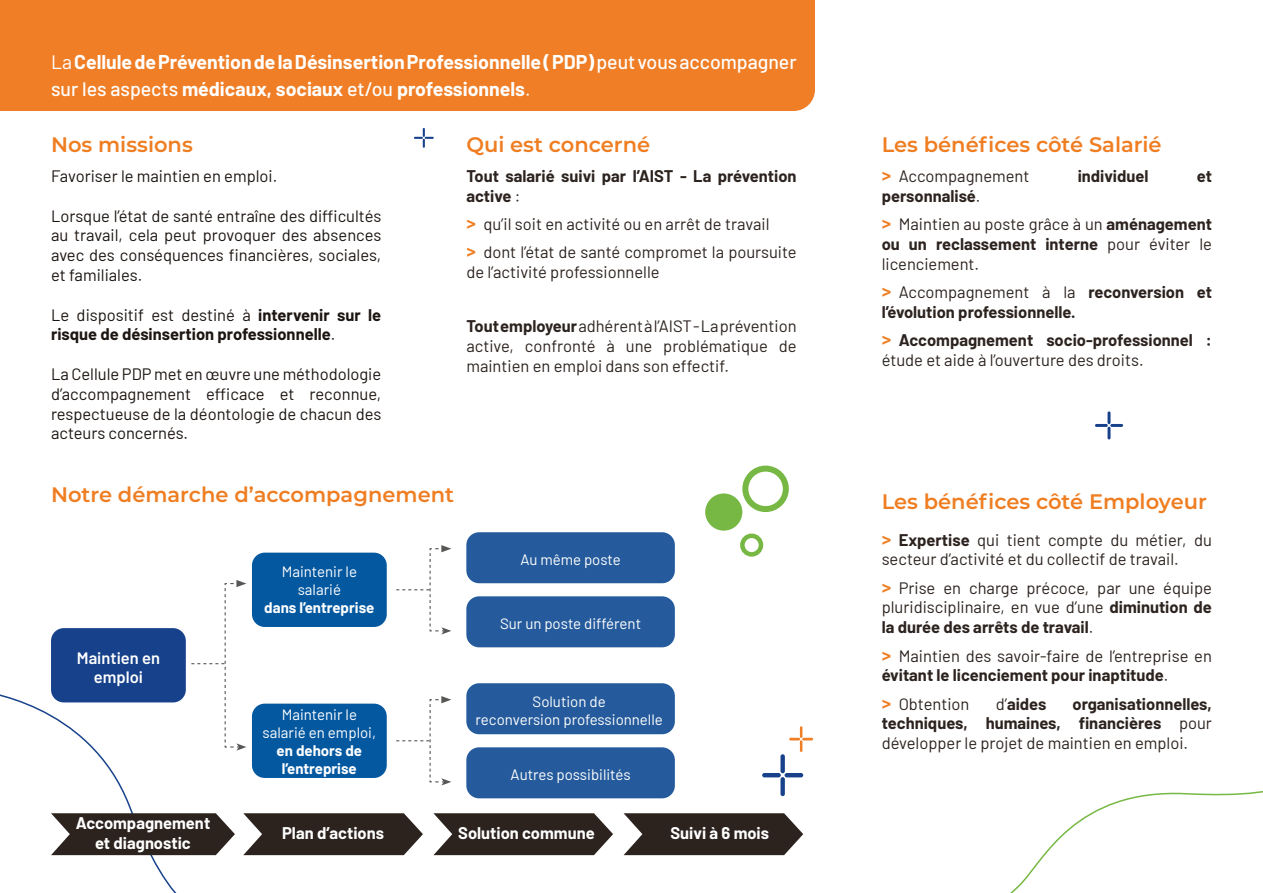
<style>
.page{position:relative;width:1263px;height:893px;background:#fff}
.page>*{position:absolute;margin:0;border:0;box-sizing:border-box;transform-origin:0 0}
.t1{font:600 21px "Montserrat";color:#ef7e23}
.t2{font:700 19.5px/27px "Barlow";color:#fff}
.t3{font:16.5px/19.8px "Barlow";color:#2c231f}
.t4{font:16.5px/19.8px "Barlow";color:#1c1511;text-align:justify}
.t5{font:700 16.5px/19.8px "Barlow";color:#2c231f}
.t6{font:700 16.5px/19.8px "Barlow";color:#1c1511}
.t7{font:700 16.5px/19.8px "Barlow";color:#fff;text-align:center}
.t8{font:600 16.5px/19.8px "Barlow";color:#fff;text-align:center}
.t9{font:15px/18px "Barlow";color:#fff;text-align:center}
.t10{font:700 15px/18px "Barlow";color:#fff;text-align:center}
.s1{font-weight:400}
.s2{font-weight:500}
.s3{font-family:"Arial Rounded MT Bold";color:#ef7e23}
.s4{font-weight:700}
.s5{font-family:"Arial Rounded MT Bold";font-weight:400;color:#ef7e23}
</style>
<div class="page">
<div style="left:0;top:0;width:815px;height:111px;background:#ef7e26"></div>
<div style="left:742px;top:466px;width:47px;height:46px;border:6px solid #76b843;border-radius:50%"></div>
<div style="left:705px;top:493px;width:37px;height:38px;background:#76b843;border-radius:50%"></div>
<div style="left:740px;top:534px;width:23px;height:23px;border:4px solid #76b843;border-radius:50%"></div>
<svg style="left:0;top:693px;width:288px;height:200px"></svg>
<svg style="left:759px;top:726px;width:504px;height:167px"></svg>
<svg style="left:1095px;top:411px;width:28px;height:28px"></svg>
<svg style="left:414px;top:128px;width:20px;height:20px"></svg>
<div style="left:51px;top:628px;width:135px;height:74px;background:#17428b;border-radius:13px"></div>
<svg style="left:51px;top:813px;width:184px;height:42px;background:#433a37"></svg>
<svg style="left:433px;top:813px;width:180px;height:42px;background:#433b38"></svg>
<svg style="left:624px;top:813px;width:179px;height:42px;background:#423a37"></svg>
<svg style="left:243px;top:813px;width:180px;height:42px;background:#433b38"></svg>
<div style="left:252px;top:553px;width:135px;height:74px;background:#0458a0;border-radius:13px"></div>
<div style="left:252px;top:704px;width:135px;height:74px;background:#0458a0;border-radius:13px"></div>
<div style="left:466px;top:532px;width:209px;height:51px;background:#255b9c;border-radius:13px"></div>
<div style="left:466px;top:596px;width:209px;height:51px;background:#255b9c;border-radius:13px"></div>
<svg style="left:191px;top:580px;width:55px;height:171px"></svg>
<svg style="left:396px;top:545px;width:55px;height:89px"></svg>
<svg style="left:396px;top:696px;width:55px;height:89px"></svg>
<div style="left:466px;top:683px;width:209px;height:51px;background:#255b9c;border-radius:13px"></div>
<div style="left:466px;top:747px;width:209px;height:51px;background:#255b9c;border-radius:13px"></div>
<p class="t2" style="left:51px;top:47px;width:747px"><span class="s1">La</span> Cellule de Prévention de la Désinsertion Professionnelle ( PDP)<span class="s2">peut vous accompagner sur les aspects</span> médicaux, sociaux <span class="s2">et/ou</span> professionnels<span class="s1">.</span></p>
<p class="t1" style="left:51px;top:130px;width:143px">Nos missions</p>
<p class="t1" style="left:466px;top:130px;width:185px">Qui est concerné</p>
<p class="t1" style="left:882px;top:130px;width:281px">Les bénéfices côté Salarié</p>
<p class="t4" style="left:51px;top:165px;width:228px">Favoriser le maintien en emploi.</p>
<p class="t4" style="left:51px;top:205px;width:332px">Lorsque l’état de santé entraîne des difficultés au travail, cela peut provoquer des absences avec des conséquences financières, sociales, et familiales.</p>
<p class="t6" style="left:51px;top:304px;width:332px"><span class="s1">Le dispositif est destiné à</span> intervenir sur le risque de désinsertion professionnelle<span class="s1">.</span></p>
<p class="t4" style="left:51px;top:363px;width:332px">La Cellule PDP met en œuvre une méthodologie d’accompagnement efficace et reconnue, respectueuse de la déontologie de chacun des acteurs concernés.</p>
<p class="t5" style="left:466px;top:165px;width:332px">Tout salarié suivi par l’AIST - La prévention active <span class="s1">:</span></p>
<p class="t3" style="left:466px;top:209px;width:332px;line-height:28.3px"><span class="s3">&gt;</span> qu’il soit en activité ou en arrêt de travail<br><span class="s3">&gt;</span> dont l’état de santé compromet la poursuite</p>
<p class="t3" style="left:466px;top:261px;width:195px">de l’activité professionnelle</p>
<p class="t3" style="left:466px;top:315px;width:332px;text-align:justify"><span class="s4">Tout employeur</span> adhérent à l’AIST - La prévention active, confronté à une problématique de maintien en emploi dans son effectif.</p>
<p class="t1" style="left:51px;top:480px;width:405px">Notre démarche d’accompagnement</p>
<p class="t8" style="left:77px;top:646px;width:85px">Maintien en emploi</p>
<p class="t9" style="left:282px;top:561px;width:77px">Maintenir le salarié</p>
<p class="t10" style="left:264px;top:597px;width:112px">dans l’entreprise</p>
<p class="t9" style="left:263px;top:705px;width:115px">Maintenir le salarié en emploi,</p>
<p class="t10" style="left:277px;top:741px;width:87px">en dehors de l’entreprise</p>
<p class="t9" style="left:520px;top:550px;width:102px">Au même poste</p>
<p class="t9" style="left:500px;top:614px;width:143px">Sur un poste différent</p>
<p class="t9" style="left:475px;top:692px;width:189px">Solution de<br>reconversion professionnelle</p>
<p class="t9" style="left:511px;top:765px;width:122px">Autres possibilités</p>
<p class="t7" style="left:76px;top:812px;width:136px">Accompagnement et diagnostic</p>
<p class="t7" style="left:282px;top:822px;width:103px">Plan d’actions</p>
<p class="t7" style="left:458px;top:822px;width:138px">Solution commune</p>
<p class="t7" style="left:670px;top:822px;width:100px">Suivi à 6 mois</p>
<p class="t3" style="left:882px;top:165px;width:149px"><span class="s3">&gt;</span> Accompagnement</p>
<p class="t5" style="left:1078px;top:165px;width:72px">individuel</p>
<p class="t5" style="left:1197px;top:165px;width:17px">et</p>
<p class="t3" style="left:882px;top:180px;width:332px;line-height:28.3px"><span class="s4">personnalisé</span>.<br><span class="s3">&gt;</span> Maintien au poste grâce à un <span class="s4">aménagement</span></p>
<p class="t3" style="left:882px;top:233px;width:332px"><span class="s4">ou un reclassement interne</span> pour éviter le licenciement.</p>
<p class="t5" style="left:882px;top:281px;width:332px"><span class="s5">&gt;</span> <span class="s1">Accompagnement à la</span> reconversion et l’évolution professionnelle.</p>
<p class="t5" style="left:882px;top:329px;width:332px"><span class="s5">&gt;</span> Accompagnement socio-professionnel : <span class="s1">étude et aide à l’ouverture des droits.</span></p>
<p class="t1" style="left:882px;top:487px;width:327px">Les bénéfices côté Employeur</p>
<p class="t3" style="left:882px;top:528px;width:332px"><span class="s3">&gt;</span> <span class="s4">Expertise</span> qui tient compte du métier, du secteur d’activité et du collectif de travail.</p>
<p class="t3" style="left:882px;top:576px;width:332px;text-align:justify"><span class="s3">&gt;</span> Prise en charge précoce, par une équipe pluridisciplinaire, en vue d’une <span class="s4">diminution de la durée des arrêts de travail</span>.</p>
<p class="t3" style="left:882px;top:644px;width:332px"><span class="s3">&gt;</span> Maintien des savoir-faire de l’entreprise en <span class="s4">évitant le licenciement pour inaptitude</span>.</p>
<p class="t3" style="left:882px;top:692px;width:89px"><span class="s3">&gt;</span> Obtention</p>
<p class="t5" style="left:996px;top:692px;width:52px"><span class="s1">d’</span>aides</p>
<p class="t5" style="left:882px;top:692px;width:332px;text-align:justify;text-indent:191px">organisationnelles, techniques, humaines, financières <span class="s1">pour développer le projet de maintien en emploi.</span></p>
</div>
